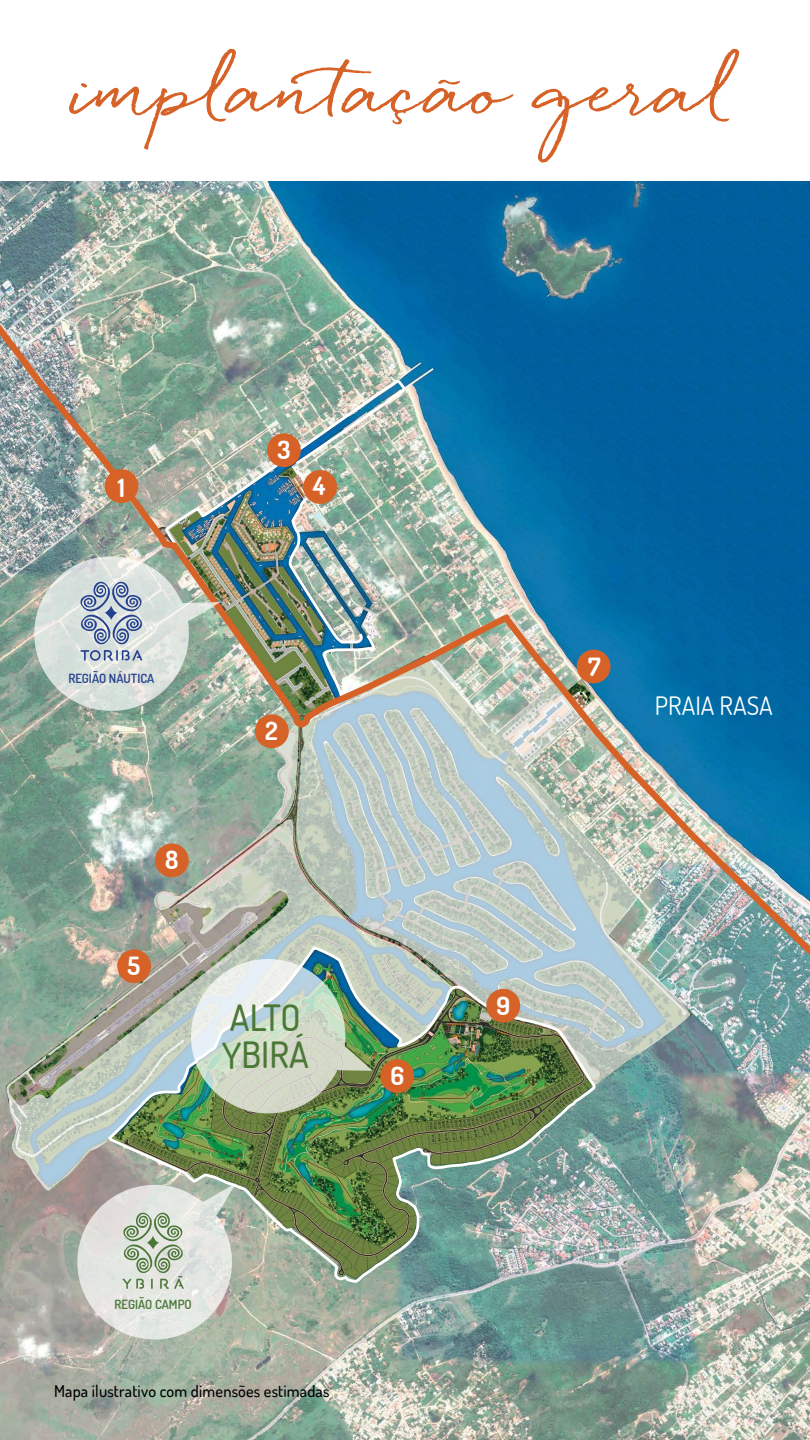
<style>
.page{position:relative;width:810px;height:1440px;background:#fff}
.page>*{position:absolute;margin:0;border:0;box-sizing:border-box;transform-origin:0 0}
.t1{font:700 71.25px "Quickpen";color:#d66227}
.t2{font:500 36.22px/36.2px "Dosis";color:#4b7737}
.t3{font:25.35px "Dosis";color:#fff}
.t4{font:700 25.05px "Dosis";color:#fff}
.t5{font:500 16.27px "Dosis";letter-spacing:.01em;color:#000}
.t6{font:600 12.67px "Dosis";color:#25408f}
.t7{font:600 12.67px "Dosis";color:#4b7737}
</style>
<div class="page">
<img style="left:0;top:181px;width:810px;height:1259px">
<img style="left:237px;top:1191px;width:363px;height:94px">
<img style="left:9px;top:1027px;width:682px;height:164px">
<img style="left:0;top:296px;width:810px;height:731px">
<div style="left:105px;top:469px;width:33px;height:34px;background:#d66227;border-radius:50%"></div>
<img style="left:26px;top:548px;width:195px;height:172px">
<svg style="left:67px;top:1175px;width:170px;height:174px;background:#c8cbc2"></svg>
<img style="left:185px;top:953px;width:188px;height:167px">
<h1 class="t1" style="left:75px;top:48px;width:663px">implantação geral</h1>
<h3 class="t4" style="left:118px;top:472px;width:9px">1</h3>
<h3 class="t4" style="left:278px;top:434px;width:15px">3</h3>
<h3 class="t4" style="left:313px;top:470px;width:14px">4</h3>
<p class="t6" style="left:68px;top:670px;width:87px">REGIÃO NÁUTICA</p>
<h3 class="t4" style="left:165px;top:844px;width:15px">8</h3>
<h3 class="t4" style="left:128px;top:949px;width:14px">5</h3>
<h3 class="t4" style="left:265px;top:714px;width:14px">2</h3>
<h2 class="t2" style="left:222px;top:999px;width:89px">ALTO<br>YBIRÁ</h2>
<h3 class="t4" style="left:390px;top:1060px;width:15px">6</h3>
<p class="t7" style="left:115px;top:1297px;width:79px">REGIÃO CAMPO</p>
<p class="t5" style="left:54px;top:1380px;width:277px">Mapa ilustrativo com dimensões estimadas</p>
<h3 class="t4" style="left:588px;top:651px;width:14px">7</h3>
<h3 class="t3" style="left:655px;top:689px;width:119px">PRAIA RASA</h3>
<h3 class="t4" style="left:496px;top:989px;width:15px">9</h3>
</div>
